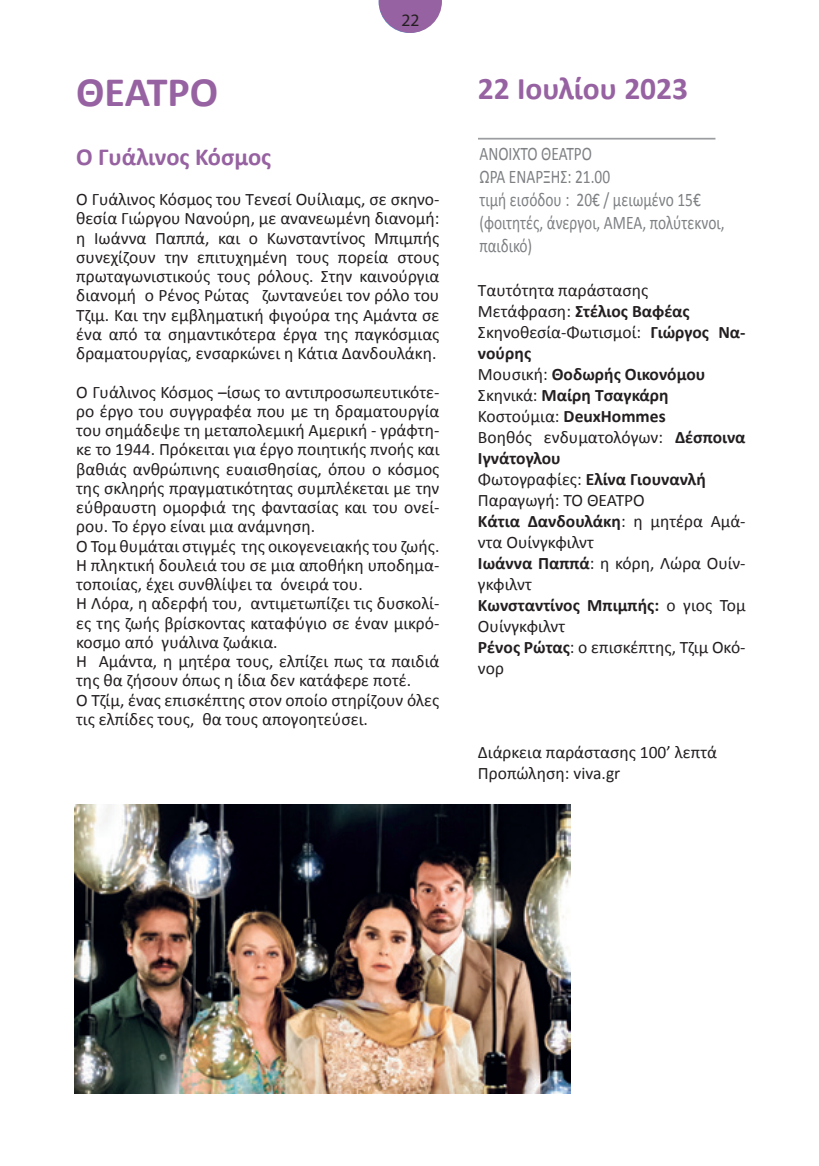
<style>
.page{position:relative;width:819px;height:1166px;background:#fff}
.page>*{position:absolute;margin:0;border:0;box-sizing:border-box;transform-origin:0 0}
.t1{font:700 42px "Calibri";color:#9762a1}
.t2{font:700 31.5px "Calibri";color:#9762a1}
.t3{font:700 24.5px "Calibri";color:#9762a1}
.t4{font:19.25px/23.1px "Calibri";color:#7e8083;scale:.8 1}
.t5{font:17.5px/19.2px "Calibri";color:#231f20}
.t6{font:17.5px "Myriad Pro";color:#231f20}
.s1{font-weight:700}
</style>
<div class="page">
<svg style="left:378px;top:0;width:64px;height:33px"></svg>
<hr style="left:478px;top:138px;width:237px;height:2px;background:#9b9da0">
<img style="left:74px;top:805px;width:496px;height:289px">
<h1 class="t1" style="left:76px;top:65px;width:95px">ΘΕΑΤΡΟ</h1>
<p class="t6" style="left:399px;top:9px;width:22px">2222</p>
<h3 class="t3" style="left:76px;top:141px;width:196px">O Γυάλινος Κόσμος</h3>
<p class="t5" style="left:76px;top:190px;width:365px;text-align:justify">O Γυάλινος Κόσμος του Τενεσί Ουίλιαμς, σε σκηνο&shy;θεσία Γιώργου Νανούρη, με ανανεωμένη διανομή: η Ιωάννα Παππά, και ο Κωνσταντίνος Μπιμπής συνεχίζουν την επιτυχημένη τους πορεία στους πρωταγωνιστικούς τους ρόλους. Στην καινούργια διανομή ο Ρένος Ρώτας ζωντανεύει τον ρόλο του Τζιμ. Και την εμβληματική φιγούρα της Αμάντα σε ένα από τα σημαντικότερα έργα της παγκόσμιας δραματουργίας, ενσαρκώνει η Κάτια Δανδουλάκη.</p>
<p class="t5" style="left:76px;top:382px;width:365px">Ο Γυάλινος Κόσμος –ίσως το αντιπροσωπευτικότε&shy;ρο έργο του συγγραφέα που με τη δραματουργία του σημάδεψε τη μεταπολεμική Αμερική - γράφτη&shy;κε το 1944. Πρόκειται για έργο ποιητικής πνοής και βαθιάς ανθρώπινης ευαισθησίας, όπου ο κόσμος της σκληρής πραγματικότητας συμπλέκεται με την εύθραυστη ομορφιά της φαντασίας και του ονεί&shy;ρου. Το έργο είναι μια ανάμνηση.<br>Ο Τομ θυμάται στιγμές της οικογενειακής του ζωής.<br>Η πληκτική δουλειά του σε μια αποθήκη υποδημα&shy;τοποιίας, έχει συνθλίψει τα όνειρά του.<br>Η Λόρα, η αδερφή του, αντιμετωπίζει τις δυσκολί&shy;ες της ζωής βρίσκοντας καταφύγιο σε έναν μικρό&shy;κοσμο από γυάλινα ζωάκια.<br>Η Αμάντα, η μητέρα τους, ελπίζει πως τα παιδιά της θα ζήσουν όπως η ίδια δεν κατάφερε ποτέ.<br>Ο Τζίμ, ένας επισκέπτης στον οποίο στηρίζουν όλες τις ελπίδες τους, θα τους απογοητεύσει.</p>
<h2 class="t2" style="left:478px;top:68px;width:212px">22 Ιουλίου 2023</h2>
<p class="t4" style="left:479px;top:142px;width:308px">ΑΝΟΙΧΤΟ ΘΕΑΤΡΟ<br>ΩΡΑ ΕΝΑΡΞΗΣ: 21.00<br>τιμή εισόδου : 20€ / μειωμένο 15€ (φοιτητές, άνεργοι, ΑΜΕΑ, πολύτεκνοι, παιδικό)</p>
<p class="t5" style="left:478px;top:280px;width:269px;line-height:21px">Tαυτότητα παράστασης<br>Μετάφραση: <span class="s1">Στέλιος Βαφέας<br></span>Σκηνοθεσία-Φωτισμοί: <span class="s1">Γιώργος Να&shy;νούρης<br></span>Μουσική: <span class="s1">Θοδωρής Οικονόμου<br></span>Σκηνικά: <span class="s1">Μαίρη Τσαγκάρη<br></span>Κοστούμια: <span class="s1">DeuxHommes<br></span>Βοηθός ενδυματολόγων: <span class="s1">Δέσποινα<br>Ιγνάτογλου<br></span>Φωτογραφίες: <span class="s1">Ελίνα Γιουνανλή<br></span>Παραγωγή: ΤΟ ΘΕΑΤΡΟ<br><span class="s1">Κάτια Δανδουλάκη</span>: η μητέρα Αμά&shy;ντα Ουίνγκφιλντ<br><span class="s1">Ιωάννα Παππά</span>: η κόρη, Λώρα Ουίν&shy;γκφιλντ<br><span class="s1">Κωνσταντίνος Μπιμπής:</span> ο γιος Τομ<br>Ουίνγκφιλντ<br><span class="s1">Ρένος Ρώτας</span>: ο επισκέπτης, Τζιμ Οκό&shy;νορ</p>
<p class="t5" style="left:478px;top:742px;width:241px;line-height:21px">Διάρκεια παράστασης 100’ λεπτά<br>Προπώληση: viva.gr</p>
</div>
